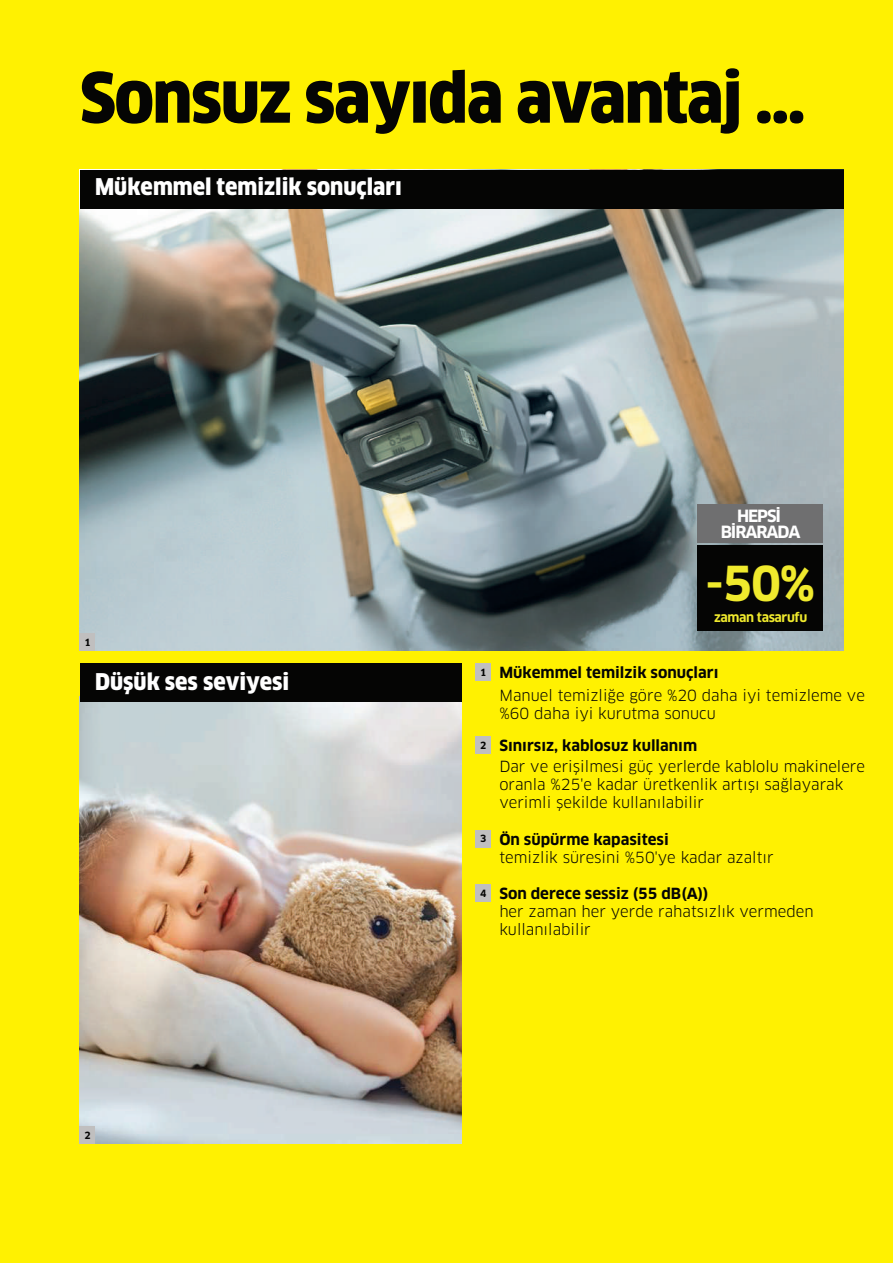
<style>
.page{position:relative;width:893px;height:1263px;background:#fff101}
.page>*{position:absolute;margin:0;border:0;box-sizing:border-box;transform-origin:0 0}
.t1{font:900 67.5px "Clan Pro Narr";letter-spacing:-.02em;color:#050504}
.t2{font:700 47.1px "Clan Pro";color:#f0ea2d}
.t3{font:900 22.5px "Clan Pro Narr";color:#fff}
.t4{font:700 16.5px/16.5px "Clan Pro";letter-spacing:-.07em;color:#fff;text-align:center}
.t5{font:15px/18px "Clan Pro";color:#050504}
.t6{font:700 15px "Clan Pro";color:#050504}
.t7{font:700 12.75px "Clan Pro";letter-spacing:-.03em;color:#f0ea2d}
.t8{font:700 9.75px "Clan Pro";color:#050504}
</style>
<div class="page">
<img style="left:80px;top:701px;width:382px;height:443px">
<img style="left:80px;top:208px;width:763px;height:442px">
<div style="left:697px;top:504px;width:126px;height:39px;background:#6f6f70"></div>
<div style="left:697px;top:545px;width:126px;height:85px;background:#050504"></div>
<div style="left:475px;top:663px;width:16px;height:17px;background:#c0bfbf"></div>
<div style="left:80px;top:633px;width:15px;height:17px;background:#c0bfbf"></div>
<div style="left:80px;top:1127px;width:15px;height:17px;background:#c0bfbf"></div>
<div style="left:475px;top:736px;width:16px;height:17px;background:#c0bfbf"></div>
<div style="left:475px;top:830px;width:16px;height:17px;background:#c0bfbf"></div>
<div style="left:475px;top:884px;width:16px;height:17px;background:#c0bfbf"></div>
<div style="left:80px;top:663px;width:382px;height:38px;background:#050504"></div>
<div style="left:80px;top:170px;width:763px;height:38px;background:#050504"></div>
<h1 class="t1" style="left:80px;top:59px;width:727px">Sonsuz sayıda avantaj ...</h1>
<h3 class="t3" style="left:95px;top:174px;width:308px">Mükemmel temizlik sonuçları</h3>
<p class="t8" style="left:84px;top:636px;width:8px">1</p>
<h3 class="t3" style="left:95px;top:668px;width:196px">Düşük ses seviyesi</h3>
<p class="t8" style="left:84px;top:1130px;width:8px">2</p>
<p class="t4" style="left:721px;top:508px;width:81px">HEPSİ<br>BİRARADA</p>
<h2 class="t2" style="left:706px;top:556px;width:111px">-50%</h2>
<p class="t7" style="left:714px;top:609px;width:95px">zaman tasarufu</p>
<p class="t8" style="left:480px;top:666px;width:8px">1</p>
<p class="t6" style="left:499px;top:663px;width:221px">Mükemmel temilzik sonuçları</p>
<p class="t5" style="left:499px;top:686px;width:367px">Manuel temizliğe göre %20 daha iyi temizleme ve %60 daha iyi kurutma sonucu</p>
<p class="t8" style="left:480px;top:739px;width:8px">2</p>
<p class="t6" style="left:499px;top:737px;width:199px">Sınırsız, kablosuz kullanım</p>
<p class="t5" style="left:499px;top:758px;width:367px">Dar ve erişilmesi güç yerlerde kablolu makinelere oranla %25'e kadar üretkenlik artışı sağlayarak verimli şekilde kullanılabilir</p>
<p class="t8" style="left:480px;top:833px;width:8px">3</p>
<p class="t8" style="left:480px;top:887px;width:8px">4</p>
<p class="t6" style="left:499px;top:830px;width:171px">Ön süpürme kapasitesi</p>
<p class="t5" style="left:499px;top:848px;width:276px">temizlik süresini %50'ye kadar azaltır</p>
<p class="t6" style="left:499px;top:884px;width:211px">Son derece sessiz (55 dB(A))</p>
<p class="t5" style="left:499px;top:902px;width:316px">her zaman her yerde rahatsızlık vermeden kullanılabilir</p>
</div>
